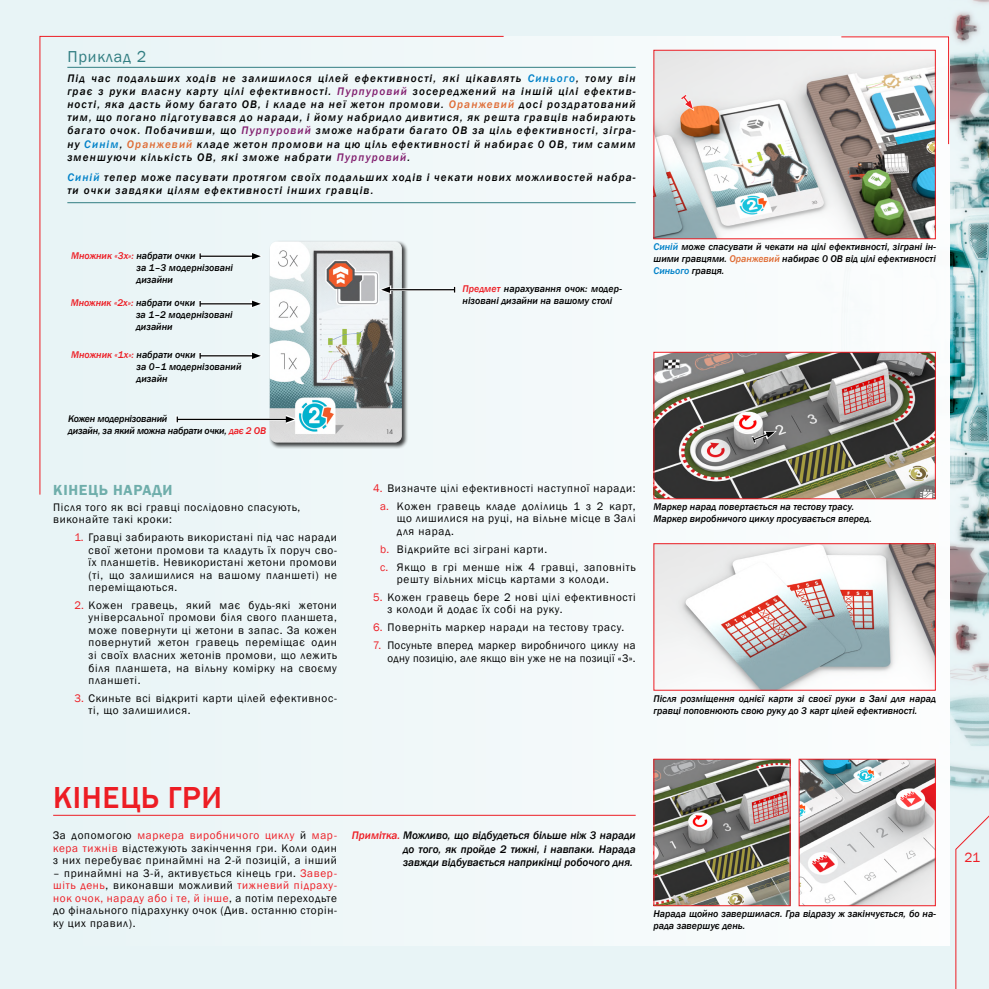
<style>
.page{position:relative;width:989px;height:989px;background:#fff}
.page>*{position:absolute;margin:0;border:0;box-sizing:border-box;transform-origin:0 0}
.t1{font:500 31.25px "Franklin Gothic";letter-spacing:.02em;color:#ed1d24}
.t2{font:16.25px "Franklin Gothic";letter-spacing:.05em;color:#327e82}
.t3{font:600 15px "Franklin Gothic";letter-spacing:.05em;color:#6faeab}
.t4{font:13.75px "Franklin Gothic";color:#ed1d24}
.t5{font:11.25px/12.5px "Franklin Gothic";letter-spacing:.06em;color:#000}
.t6{font:italic 500 11.25px/13.1px "Franklin Gothic";letter-spacing:.1em;color:#000;text-align:justify}
.t7{font:11.25px/12.5px "Franklin Gothic";letter-spacing:.03em;color:#000;text-align:right}
.t8{font:italic 500 10px/12px "Franklin Gothic";color:#000}
.t9{font:italic 500 10px/12px "Franklin Gothic";letter-spacing:-.02em;color:#000}
.s1{color:#0081c8}
.s2{color:#821f6f}
.s3{color:#df6d36}
.s4{color:#ed1d24}
</style>
<div class="page">
<img style="left:0;top:0;width:989px;height:989px">
<div style="left:40px;top:36px;width:909px;height:909px;background:#f2f9fa"></div>
<svg style="left:39px;top:35px;width:465px;height:460px"></svg>
<svg style="left:840px;top:36px;width:109px;height:109px"></svg>
<svg style="left:955px;top:786px;width:34px;height:203px;background:#e7edef"></svg>
<img style="left:655px;top:52px;width:278px;height:185px">
<div style="left:653px;top:50px;width:282px;height:189px;border:1px solid #ed1d24"></div>
<img style="left:655px;top:354px;width:278px;height:143px">
<div style="left:653px;top:352px;width:282px;height:147px;border:1px solid #ed1d24"></div>
<img style="left:655px;top:545px;width:278px;height:143px">
<div style="left:653px;top:543px;width:282px;height:147px;border:1px solid #ed1d24"></div>
<div style="left:269px;top:240px;width:139px;height:208px;background:#000;opacity:.75"></div>
<img style="left:270px;top:241px;width:132px;height:201px">
<img style="left:655px;top:760px;width:133px;height:144px">
<div style="left:653px;top:758px;width:137px;height:148px;border:1px solid #ed1d24"></div>
<img style="left:800px;top:760px;width:133px;height:144px">
<div style="left:798px;top:758px;width:137px;height:148px;border:1px solid #ed1d24"></div>
<hr style="left:67px;top:67px;width:568px;height:1px;background:#327e82">
<hr style="left:67px;top:202px;width:568px;height:1px;background:#327e82">
<hr style="left:53px;top:814px;width:582px;height:1px;background:#ed1d24">
<svg style="left:679px;top:93px;width:15px;height:18px"></svg>
<svg style="left:750px;top:430px;width:27px;height:16px"></svg>
<hr style="left:200px;top:255px;width:54px;height:2px;background:#000">
<svg style="left:199px;top:252px;width:2px;height:8px"></svg>
<svg style="left:250px;top:252px;width:13px;height:9px"></svg>
<hr style="left:200px;top:302px;width:54px;height:3px;background:#fff">
<hr style="left:200px;top:303px;width:54px;height:1px;background:#000">
<svg style="left:199px;top:300px;width:2px;height:8px"></svg>
<svg style="left:250px;top:299px;width:13px;height:9px"></svg>
<hr style="left:200px;top:354px;width:54px;height:3px;background:#fff">
<hr style="left:200px;top:355px;width:54px;height:1px;background:#000">
<svg style="left:199px;top:352px;width:2px;height:8px"></svg>
<svg style="left:250px;top:351px;width:13px;height:9px"></svg>
<hr style="left:176px;top:418px;width:114px;height:2px;background:#fff">
<hr style="left:177px;top:419px;width:111px;height:1px;background:#000">
<svg style="left:176px;top:415px;width:2px;height:8px"></svg>
<svg style="left:286px;top:415px;width:12px;height:9px"></svg>
<hr style="left:387px;top:288px;width:68px;height:3px;background:#fff">
<hr style="left:388px;top:289px;width:66px;height:1px;background:#000">
<svg style="left:454px;top:286px;width:2px;height:8px"></svg>
<svg style="left:379px;top:285px;width:12px;height:9px"></svg>
<h2 class="t2" style="left:67px;top:46px;width:80px">Приклад 2</h2>
<p class="t6" style="left:67px;top:72px;width:570px">Під час подальших ходів не залишилося цілей ефективності, які цікавлять <span class="s1">Синього</span>, тому він грає з руки власну карту цілі ефективності. <span class="s2">Пурпуровий</span> зосереджений на іншій цілі ефектив&shy;ності, яка дасть йому багато ОВ, і кладе на неї жетон промови. <span class="s3">Оранжевий</span> досі роздратований тим, що погано підготувався до наради, і йому набридло дивитися, як решта гравців набирають багато очок. Побачивши, що <span class="s2">Пурпуровий</span> зможе набрати багато ОВ за ціль ефективності, зігра&shy;ну <span class="s1">Синім</span>, <span class="s3">Оранжевий</span> кладе жетон промови на цю ціль ефективності й набирає 0 ОВ, тим самим зменшуючи кількість ОВ, які зможе набрати <span class="s2">Пурпуровий</span>.</p>
<p class="t6" style="left:67px;top:171px;width:570px"><span class="s1">Синій</span> тепер може пасувати протягом своїх подальших ходів і чекати нових можливостей набра&shy;ти очки завдяки цілям ефективності інших гравців.</p>
<p class="t8" style="left:136px;top:249px;width:98px;text-indent:-65px"><span class="s4">Множник «3х»:</span> набрати очки<br>за 1–3 модернізовані дизайни</p>
<p class="t8" style="left:136px;top:297px;width:98px;text-indent:-65px"><span class="s4">Множник «2х»:</span> набрати очки<br>за 1–2 модернізовані дизайни</p>
<p class="t8" style="left:137px;top:349px;width:106px;text-indent:-65px"><span class="s4">Множник «1х»:</span> набрати очки<br>за 0–1 модернізований дизайн</p>
<p class="t9" style="left:68px;top:413px;width:200px">Кожен модернізований<br>дизайн, за який можна набрати очки, <span class="s4">дає 2 ОВ</span></p>
<p class="t8" style="left:462px;top:283px;width:161px"><span class="s4">Предмет</span> нарахування очок: модер&shy;нізовані дизайни на вашому столі</p>
<p class="t8" style="left:653px;top:240px;width:284px;text-align:justify"><span class="s1">Синій</span> може спасувати й чекати на цілі ефективності, зіграні ін&shy;шими гравцями. <span class="s3">Оранжевий</span> набирає 0 ОВ від цілі ефективності <span class="s1">Синього</span> гравця.</p>
<h3 class="t3" style="left:53px;top:480px;width:121px">КІНЕЦЬ НАРАДИ</h3>
<p class="t5" style="left:53px;top:501px;width:249px">Після того як всі гравці послідовно спасують, виконайте такі кроки:</p>
<p class="t5" style="left:89px;top:531px;width:250px;text-align:justify;text-indent:-14px"><span class="s4">1.</span> Гравці забирають використані під час наради свої жетони промови та кладуть їх поруч сво&shy;їх планшетів. Невикористані жетони промови (ті, що залишилися на вашому планшеті) не переміщаються.</p>
<p class="t5" style="left:89px;top:599px;width:250px;text-align:justify;text-indent:-14px"><span class="s4">2.</span> Кожен гравець, який має будь-які жетони універсальної промови біля свого планшета, може повернути ці жетони в запас. За кожен повернутий жетон гравець переміщає один зі своїх власних жетонів промови, що лежить біля планшета, на вільну комірку на своєму планшеті.</p>
<p class="t5" style="left:89px;top:692px;width:250px;text-indent:-14px"><span class="s4">3.</span> Скиньте всі відкриті карти цілей ефективнос&shy;ті, що залишилися.</p>
<p class="t5" style="left:373px;top:479px;width:264px;line-height:17.9px;text-align:right"><span class="s4">4.</span> Визначте цілі ефективності наступної наради: <span class="s4">a.</span> Кожен гравець кладе долілиць 1 з 2 карт,</p>
<p class="t5" style="left:397px;top:512px;width:240px">що лишилися на руці, на вільне місце в Залі для нарад.</p>
<p class="t5" style="left:380px;top:540px;width:257px;line-height:17.9px"><span class="s4">b.</span> Відкрийте всі зіграні карти.<br><span class="s4">c.</span> Якщо в грі менше ніж 4 гравці, заповніть</p>
<p class="t5" style="left:397px;top:573px;width:213px">решту вільних місць картами з колоди.</p>
<p class="t5" style="left:387px;top:591px;width:250px;text-indent:-14px"><span class="s4">5.</span> Кожен гравець бере 2 нові цілі ефективності з колоди й додає їх собі на руку.</p>
<p class="t5" style="left:373px;top:621px;width:253px"><span class="s4">6.</span> Поверніть маркер наради на тестову трасу.</p>
<p class="t7" style="left:373px;top:639px;width:264px"><span class="s4">7.</span> Посуньте вперед маркер виробничого циклу на одну позицію, але якщо він уже не на позиції «3».</p>
<p class="t8" style="left:653px;top:500px;width:220px">Маркер нарад повертається на тестову трасу.<br>Маркер виробничого циклу просувається вперед.</p>
<p class="t8" style="left:653px;top:693px;width:284px">Після розміщення однієї карти зі своєї руки в Залі для нарад гравці поповнюють свою руку до 3 карт цілей ефективності.</p>
<h1 class="t1" style="left:53px;top:778px;width:170px">КІНЕЦЬ ГРИ</h1>
<p class="t5" style="left:53px;top:829px;width:285px;text-align:justify">За допомогою <span class="s4">маркера виробничого циклу</span> й <span class="s4">мар&shy;кера тижнів</span> відстежують закінчення гри. Коли один з них перебуває принаймні на 2-й позицій, а інший</p>
<p class="t5" style="left:53px;top:867px;width:285px;text-align:justify">– принаймні на 3-й, активується кінець гри. <span class="s4">Завер&shy;шіть день</span>, виконавши можливий <span class="s4">тижневий підраху&shy;нок очок, нараду або і те, й інше</span>, а потім переходьте до фінального підрахунку очок (Див. останню сторін&shy;ку цих правил).</p>
<p class="t6" style="left:403px;top:829px;width:234px;line-height:13.5px;text-indent:-51px"><span class="s4">Примітка.</span> Можливо, що відбудеться більше ніж 3 наради до того, як пройде 2 тижні, і навпаки. Нарада завжди відбувається наприкінці робочого дня.</p>
<p class="t8" style="left:653px;top:907px;width:284px">Нарада щойно завершилася. Гра відразу ж закінчується, бо на&shy;рада завершує день.</p>
<p class="t4" style="left:964px;top:849px;width:17px">21</p>
</div>
